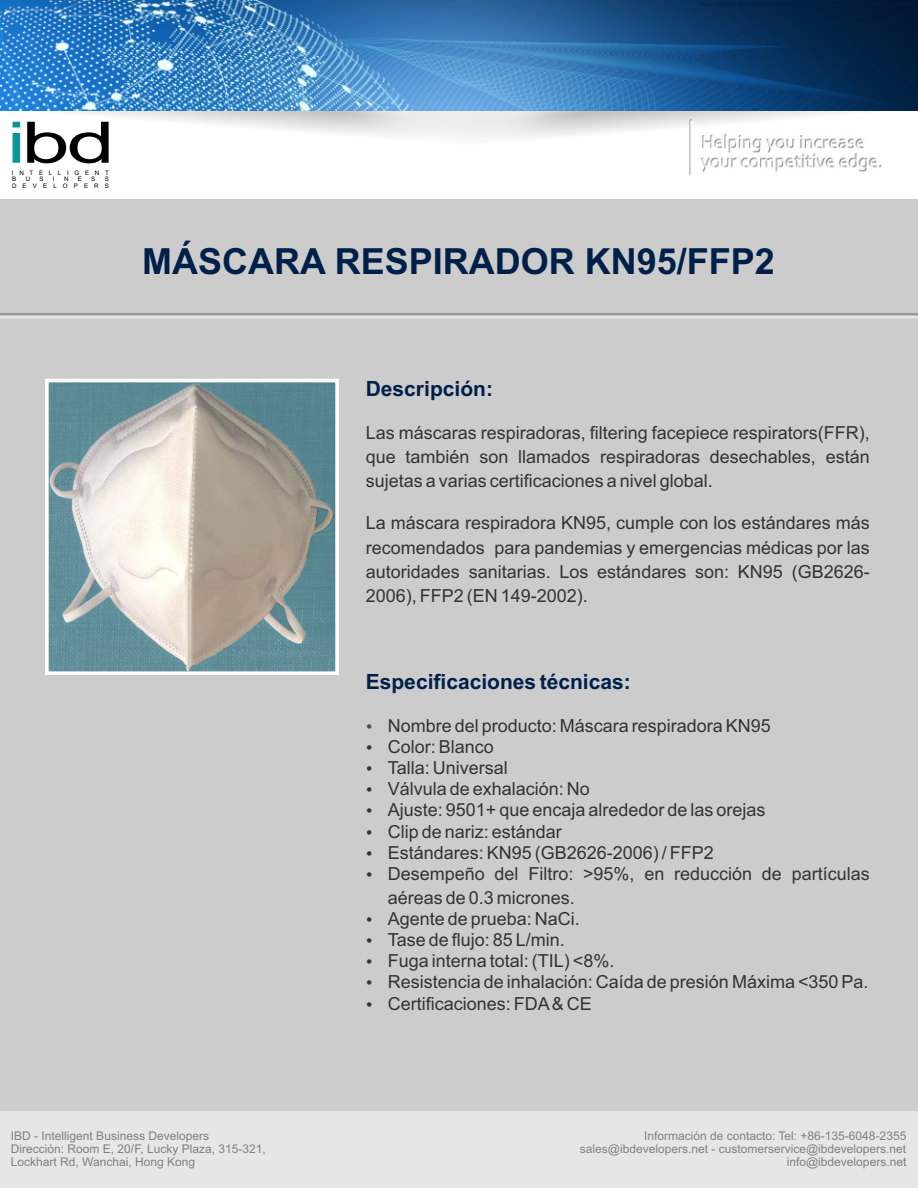
<style>
.page{position:relative;width:918px;height:1188px;background:#fff}
.page>*{position:absolute;margin:0;border:0;box-sizing:border-box;transform-origin:0 0}
.t1{font:57.3px "Arial";color:#000;scale:1.51 1}
.t2{font:700 36px "Arial";color:#00204a}
.t3{font:700 21px "Arial";color:#00204a}
.t4{font:18px/24.2px "Arial";color:#333;text-align:justify}
.t5{font:12px/13.4px "Arial";color:#808080}
.t6{font:6.15px/6.8px "Arial";letter-spacing:.985em;color:#000;text-align:right}
.s1{color:#079798}
</style>
<div class="page">
<img style="left:0;top:0;width:918px;height:176px">
<div style="left:0;top:199px;width:918px;height:989px;background:#ccc"></div>
<div style="left:4px;top:116px;width:98px;height:76px;background:#fff"></div>
<img style="left:50px;top:384px;width:284px;height:286px">
<div style="left:45px;top:379px;width:294px;height:296px;border:4px solid #fff"></div>
<div style="left:0;top:1112px;width:918px;height:76px;background:#e6e6e6"></div>
<hr style="left:0;top:313px;width:918px;height:3px;background:#999">
<hr style="left:0;top:316px;width:918px;height:2px;background:#e6e6e6">
<h1 class="t1" style="left:7px;top:121px;width:73px"><span class="s1">i</span>bd</h1>
<p class="t6" style="left:12px;top:170px;width:13px">I N</p>
<p class="t6" style="left:30px;top:170px;width:33px">TELL</p>
<p class="t6" style="left:67px;top:170px;width:43px">IGENT</p>
<p class="t6" style="left:12px;top:176px;width:6px">B</p>
<p class="t6" style="left:26px;top:176px;width:6px">U</p>
<p class="t6" style="left:40px;top:176px;width:6px">S</p>
<p class="t6" style="left:53px;top:176px;width:3px">I</p>
<p class="t6" style="left:64px;top:176px;width:6px">N</p>
<p class="t6" style="left:78px;top:176px;width:6px">E</p>
<p class="t6" style="left:91px;top:176px;width:6px">S</p>
<p class="t6" style="left:12px;top:176px;width:99px">S<br>DEVELOPERS</p>
<h2 class="t2" style="left:142px;top:248px;width:634px">MÁSCARA RESPIRADOR KN95/FFP2</h2>
<p class="t3" style="left:366px;top:381px;width:129px">Descripción:</p>
<p class="t4" style="left:366px;top:422px;width:505px">Las máscaras respiradoras, filtering facepiece respirators(FFR), que también son llamados respiradoras desechables, están sujetas a varias certificaciones a nivel global.</p>
<p class="t4" style="left:366px;top:513px;width:505px">La máscara respiradora KN95, cumple con los estándares más recomendados para pandemias y emergencias médicas por las autoridades sanitarias. Los estándares son: KN95 (GB2626- 2006), FFP2 (EN 149-2002).</p>
<p class="t3" style="left:366px;top:674px;width:266px">Especificaciones técnicas:</p>
<p class="t4" style="left:388px;top:715px;width:385px">Nombre del producto: Máscara respiradora KN95</p>
<p class="t4" style="left:388px;top:736px;width:108px">Color: Blanco</p>
<p class="t4" style="left:388px;top:759px;width:204px;line-height:21.1px">Talla: Universal<br>Válvula de exhalación: No</p>
<p class="t4" style="left:388px;top:800px;width:379px">Ajuste: 9501+ que encaja alrededor de las orejas</p>
<p class="t4" style="left:388px;top:821px;width:176px">Clip de nariz: estándar</p>
<p class="t4" style="left:388px;top:842px;width:328px">Estándares: KN95 (GB2626-2006) / FFP2</p>
<p class="t4" style="left:388px;top:863px;width:483px">Desempeño del Filtro: &gt;95%, en reducción de partículas aéreas de 0.3 micrones.</p>
<p class="t4" style="left:388px;top:908px;width:194px">Agente de prueba: NaCi.</p>
<p class="t4" style="left:388px;top:929px;width:179px">Tase de flujo: 85 L/min.</p>
<p class="t4" style="left:388px;top:951px;width:228px">Fuga interna total: (TIL) &lt;8%.</p>
<p class="t4" style="left:388px;top:972px;width:482px">Resistencia de inhalación: Caída de presión Máxima &lt;350 Pa.</p>
<p class="t4" style="left:388px;top:993px;width:206px">Certificaciones: FDA&amp; CE</p>
<p class="t5" style="left:11px;top:1130px;width:256px">IBD - Intelligent Business Developers<br>Dirección: Room E, 20/F, Lucky Plaza, 315-321,<br>Lockhart Rd, Wanchai, Hong Kong</p>
<p class="t5" style="left:580px;top:1130px;width:328px;text-align:right">Información de contacto: Tel: +86-135-6048-2355 sales@ibdevelopers.net - customerservice@ibdevelopers.net info@ibdevelopers.net</p>
</div>
